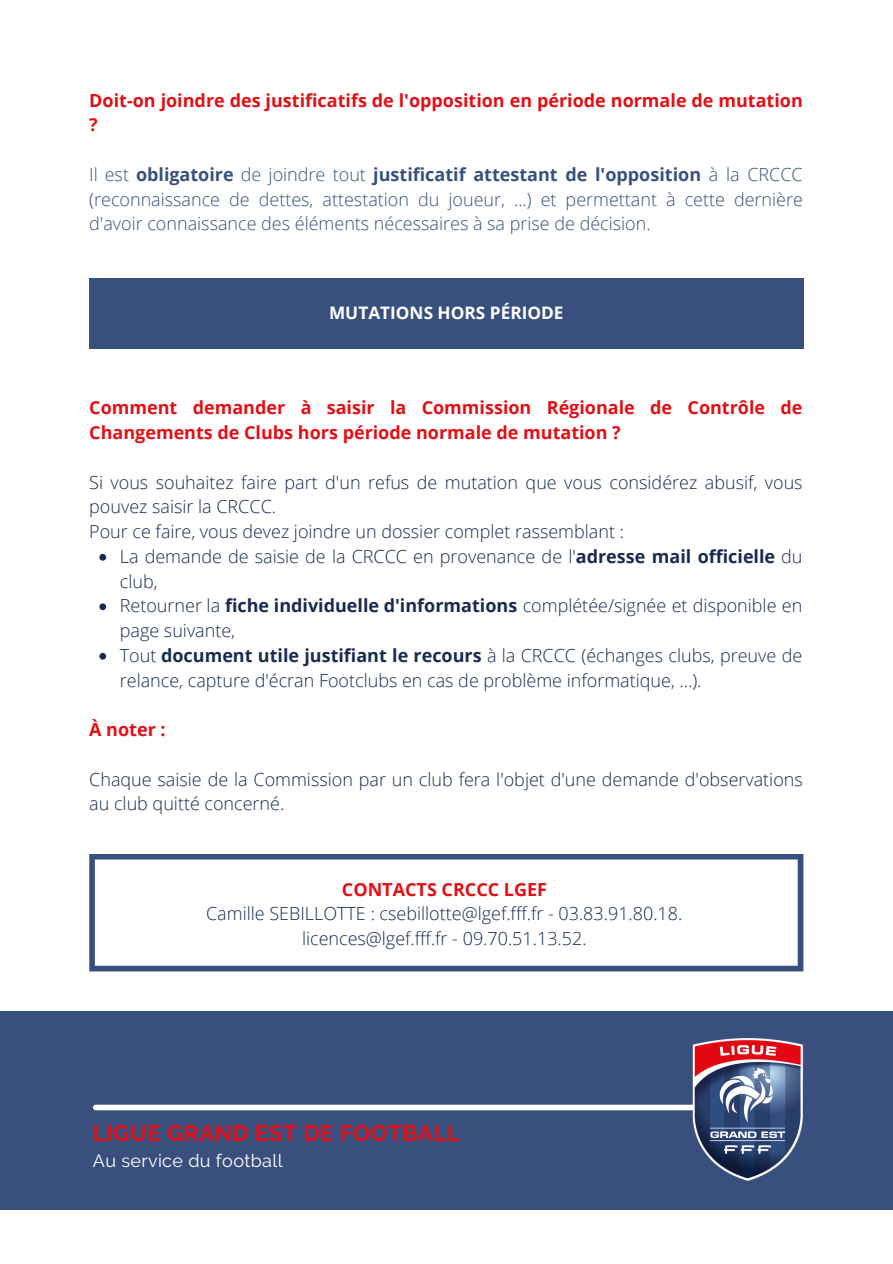
<style>
.page{position:relative;width:893px;height:1264px;background:#fff}
.page>*{position:absolute;margin:0;border:0;box-sizing:border-box;transform-origin:0 0}
.t1{font:700 22.5px "Raleway";letter-spacing:.02em;color:#e30f15}
.t2{font:300 18px/24.8px "Open Sans";color:#192950}
.t3{font:300 18px/24.8px "Open Sans";color:#39507e;text-align:justify}
.t4{font:700 18px/24.8px "Open Sans";color:#e30f15}
.t5{font:18px "Raleway";letter-spacing:.02em;color:#fff}
.t6{font:700 17.25px "Open Sans";color:#fff}
.s1{font-weight:700}
</style>
<div class="page">
<div style="left:0;top:1011px;width:892px;height:198px;background:#39507e"></div>
<div style="left:96px;top:1104px;width:667px;height:6px;background:#fff"></div>
<img style="left:689px;top:1038px;width:114px;height:143px">
<svg style="left:99px;top:554px;width:7px;height:6px"></svg>
<svg style="left:99px;top:603px;width:7px;height:7px"></svg>
<svg style="left:99px;top:653px;width:7px;height:6px"></svg>
<svg style="left:89px;top:854px;width:714px;height:117px"></svg>
<div style="left:89px;top:278px;width:714px;height:71px;background:#39507e"></div>
<p class="t4" style="left:89px;top:87px;width:715px">Doit-on joindre des justificatifs de l'opposition en période normale de mutation ?</p>
<p class="t3" style="left:89px;top:161px;width:715px">Il est <span class="s1">obligatoire</span> de joindre tout <span class="s1">justificatif attestant de l'opposition</span> à la CRCCC (reconnaissance de dettes, attestation du joueur, ...) et permettant à cette dernière d'avoir connaissance des éléments nécessaires à sa prise de décision.</p>
<p class="t6" style="left:329px;top:300px;width:236px">MUTATIONS HORS PÉRIODE</p>
<p class="t4" style="left:89px;top:395px;width:714px">Comment demander à saisir la Commission Régionale de Contrôle de<br>Changements de Clubs hors période normale de mutation ?</p>
<p class="t2" style="left:89px;top:469px;width:714px">Si vous souhaitez faire part d'un refus de mutation que vous considérez abusif, vous pouvez saisir la CRCCC.</p>
<p class="t2" style="left:89px;top:519px;width:536px">Pour ce faire, vous devez joindre un dossier complet rassemblant :</p>
<p class="t2" style="left:120px;top:543px;width:684px">La demande de saisie de la CRCCC en provenance de l'<span class="s1">adresse mail officielle</span> du club,</p>
<p class="t2" style="left:120px;top:593px;width:684px">Retourner la <span class="s1">fiche individuelle d'informations</span> complétée/signée et disponible en page suivante,</p>
<p class="t2" style="left:120px;top:642px;width:684px">Tout <span class="s1">document utile justifiant le recours</span> à la CRCCC (échanges clubs, preuve de relance, capture d'écran Footclubs en cas de problème informatique, ...).</p>
<p class="t4" style="left:89px;top:716px;width:78px">À noter :</p>
<p class="t2" style="left:89px;top:766px;width:715px">Chaque saisie de la Commission par un club fera l'objet d'une demande d'observations au club quitté concerné.</p>
<p class="t4" style="left:342px;top:876px;width:207px">CONTACTS CRCCC LGEF</p>
<p class="t2" style="left:206px;top:901px;width:478px">Camille SEBILLOTTE : csebillotte@lgef.fff.fr - 03.83.91.80.18.</p>
<p class="t2" style="left:302px;top:925px;width:286px">licences@lgef.fff.fr - 09.70.51.13.52.</p>
<p class="t1" style="left:93px;top:1120px;width:369px">LIGUE GRAND EST DE FOOTBALL</p>
<p class="t5" style="left:93px;top:1150px;width:191px">Au service du football</p>
</div>
